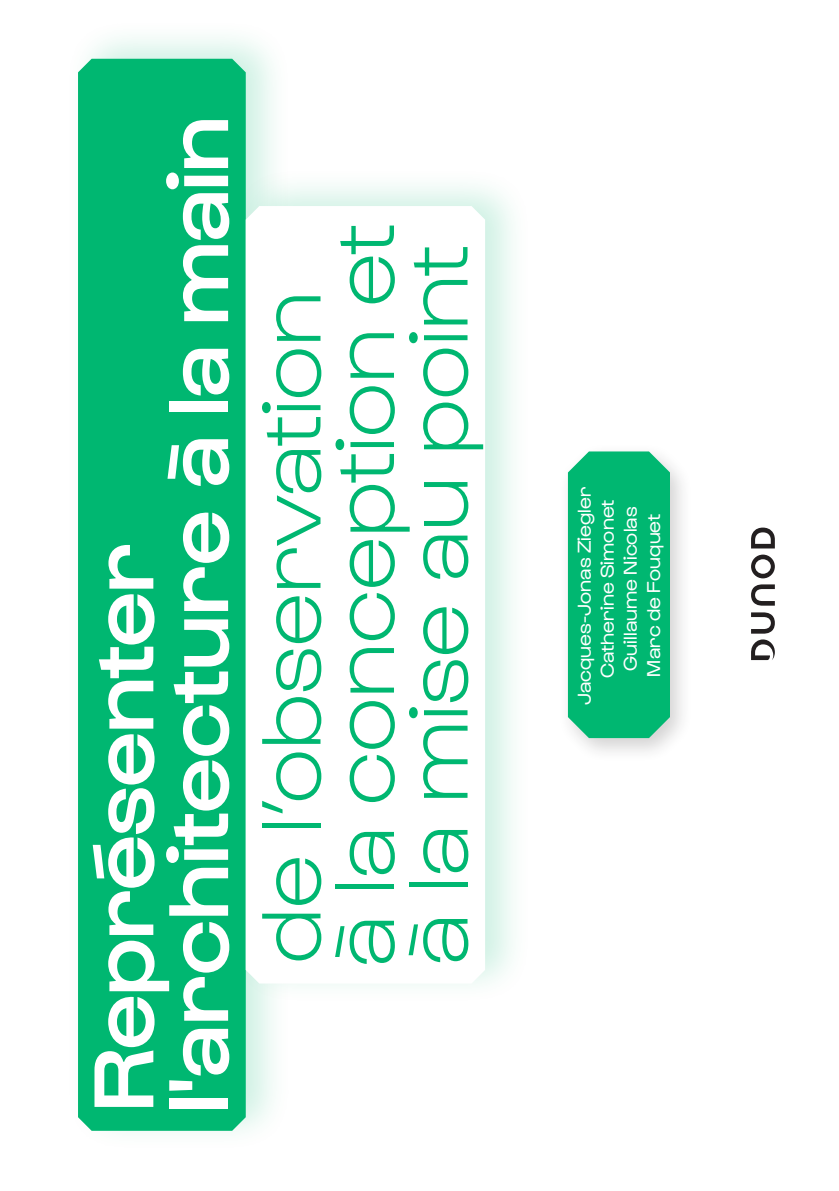
<style>
.page{position:relative;width:839px;height:1191px;background:#fff}
.page>*{position:absolute;margin:0;border:0;box-sizing:border-box;transform-origin:0 0}
.t1{font:500 87.85px/74.7px "Gustavo";color:#fff}
.t2{font:300 86.98px/73.5px "Gustavo";color:#00b771}
.t3{font:19.25px "Gustavo";letter-spacing:.01em;color:#fff}
</style>
<div class="page">
<div style="left:64px;top:18px;width:229px;height:1134px;background:#00b771;opacity:.2"></div>
<div style="left:78px;top:59px;width:168px;height:1071px;background:#00b771"></div>
<div style="left:232px;top:165px;width:300px;height:839px;background:#00b771;opacity:.2"></div>
<svg style="left:246px;top:206px;width:239px;height:777px"></svg>
<div style="left:557px;top:442px;width:136px;height:320px;background:#231f20;opacity:.2"></div>
<div style="left:568px;top:451px;width:102px;height:287px;background:#00b771"></div>
<svg style="left:751px;top:639px;width:24px;height:21px"></svg>
<svg style="left:751px;top:584px;width:24px;height:21px"></svg>
<svg style="left:751px;top:612px;width:24px;height:21px"></svg>
<svg style="left:751px;top:554px;width:24px;height:24px"></svg>
<svg style="left:751px;top:527px;width:24px;height:21px"></svg>
<h1 class="t1" style="left:89px;top:1112px;width:997px;rotate:-90deg">Représenter l'architecture à la main</h1>
<h2 class="t2" style="left:257px;top:967px;width:745px;rotate:-90deg">de l’observation à la conception et à la mise au point</h2>
<p class="t3" style="left:573px;top:705px;width:220px;rotate:-90deg">Jacques-Jonas Ziegler</p>
<p class="t3" style="left:596px;top:678px;width:180px;rotate:-90deg">Catherine Simonet</p>
<p class="t3" style="left:619px;top:670px;width:166px;rotate:-90deg">Guillaume Nicolas</p>
<p class="t3" style="left:642px;top:676px;width:164px;rotate:-90deg">Marc de Fouquet</p>
</div>
